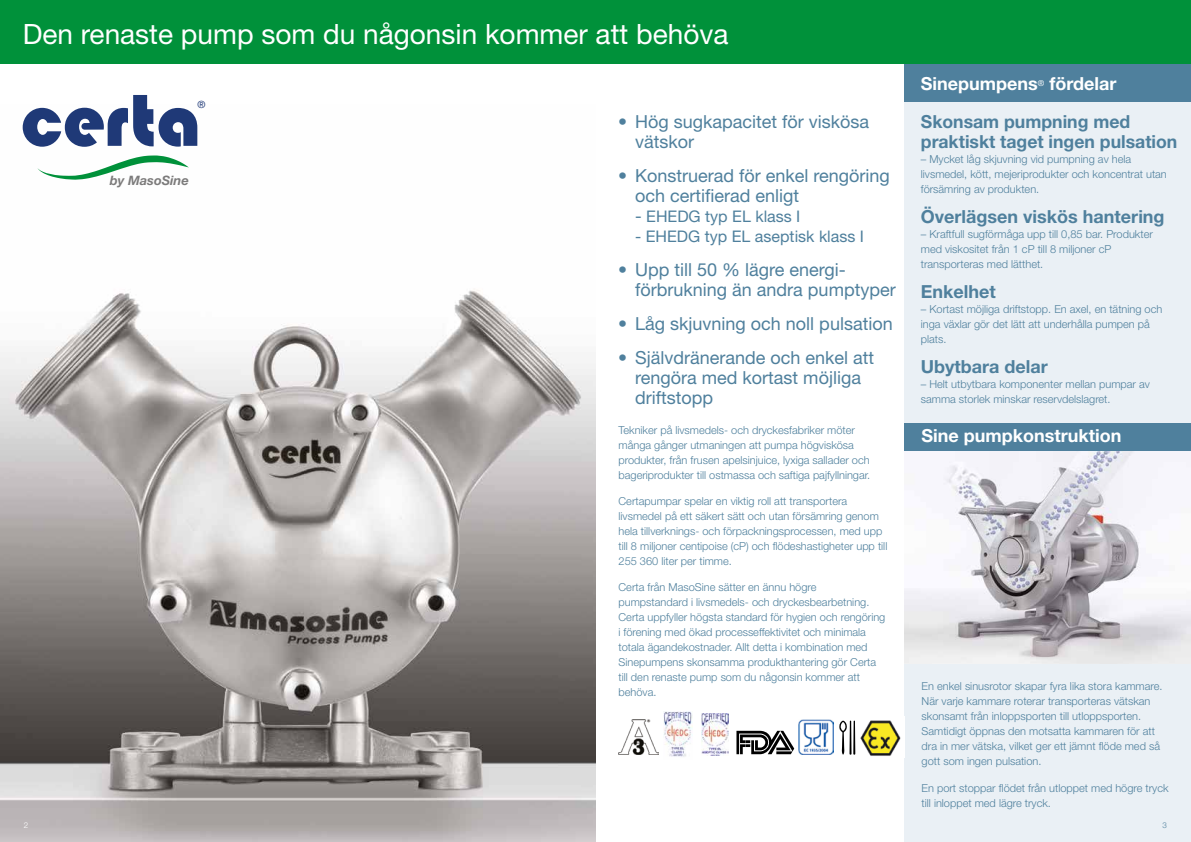
<style>
.page{position:relative;width:1191px;height:842px;background:#fff}
.page>*{position:absolute;margin:0;border:0;box-sizing:border-box;transform-origin:0 0}
.t1{font:28px "Helvetica Neue LT Std";color:#fff}
.t2{font:18px/20px "Helvetica Neue LT Std";color:#4f809d}
.t3{font:700 18px "Helvetica Neue LT Std";color:#4f809d}
.t4{font:700 18px/37.6px "Helvetica Neue LT Std";color:#fff}
.t5{font:16px "Helvetica Neue LT Std";color:#4f809d}
.t6{font:italic 700 13px "Helvetica Neue LT Std";color:#7c7b7b}
.t7{font:300 11px/15px "Helvetica Neue LT Std";color:#4f809d}
.t8{font:10px "Helvetica Neue LT Std";color:#1f3977}
.t9{font:300 8px "Helvetica Neue LT Std";color:#fff}
.t10{font:300 8px "Helvetica Neue LT Std";color:#4f809d}
.s1{font-size:17px}
.s2{color:#4f809d}
</style>
<div class="page">
<div style="left:904px;top:101px;width:287px;height:741px;background:#eaf0f5"></div>
<div style="left:904px;top:423px;width:287px;height:28px;background:#4f809d"></div>
<img style="left:0;top:124px;width:595px;height:718px">
<div style="left:904px;top:64px;width:287px;height:38px;background:#4f809d"></div>
<div style="left:0;top:0;width:1191px;height:64px;background:#00913a"></div>
<img style="left:904px;top:451px;width:287px;height:213px">
<svg style="left:23px;top:95px;width:174px;height:52px"></svg>
<svg style="left:38px;top:155px;width:151px;height:25px"></svg>
<img style="left:663px;top:712px;width:29px;height:45px">
<img style="left:798px;top:719px;width:35px;height:36px">
<img style="left:618px;top:720px;width:40px;height:34px">
<svg style="left:736px;top:731px;width:58px;height:23px"></svg>
<img style="left:701px;top:713px;width:27px;height:43px">
<img style="left:860px;top:720px;width:41px;height:36px">
<svg style="left:839px;top:721px;width:16px;height:34px"></svg>
<h1 class="t1" style="left:23px;top:18px;width:707px">Den renaste pump som du någonsin kommer att behöva</h1>
<p class="t8" style="left:197px;top:98px;width:9px">®</p>
<p class="t6" style="left:110px;top:172px;width:81px">by MasoSine</p>
<h2 class="t2" style="left:635px;top:111px;width:236px;text-indent:-17px">• Hög sugkapacitet för viskösa vätskor</h2>
<h2 class="t2" style="left:635px;top:165px;width:256px;text-indent:-17px">• Konstruerad för enkel rengöring och certifierad enligt</h2>
<h3 class="t5" style="left:635px;top:207px;width:167px"><span class="s1">-</span> EHEDG typ EL klass I</h3>
<h3 class="t5" style="left:635px;top:227px;width:230px">- EHEDG typ EL aseptisk klass I</h3>
<h2 class="t2" style="left:635px;top:259px;width:262px;text-indent:-17px">• Upp till 50 % lägre energi&shy;förbrukning än andra pumptyper</h2>
<h2 class="t2" style="left:618px;top:314px;width:276px">• Låg skjuvning och noll pulsation</h2>
<h2 class="t2" style="left:635px;top:348px;width:241px;text-indent:-17px">• Självdränerande och enkel att rengöra med kortast möjliga driftstopp</h2>
<p class="t7" style="left:618px;top:422px;width:253px">Tekniker på livsmedels- och dryckesfabriker möter många gånger utmaningen att pumpa högviskösa produkter, från frusen apelsinjuice, lyxiga sallader och bageriprodukter till ostmassa och saftiga pajfyllningar.</p>
<p class="t7" style="left:618px;top:493px;width:270px">Certapumpar spelar en viktig roll att transportera livsmedel på ett säkert sätt och utan försämring genom hela tillverknings- och förpackningsprocessen, med upp till 8 miljoner centipoise (cP) och flödeshastigheter upp till 255 360 liter per timme.</p>
<p class="t7" style="left:618px;top:580px;width:268px">Certa från MasoSine sätter en ännu högre pumpstandard i livsmedels- och dryckesbearbetning.<br>Certa uppfyller högsta standard för hygien och rengöring i förening med ökad processeffektivitet och minimala totala ägandekostnader. Allt detta i kombination med Sinepumpens skonsamma produkthantering gör Certa till den renaste pump som du någonsin kommer att behöva.</p>
<h2 class="t4" style="left:921px;top:65px;width:211px">Sinepumpens<sup>®</sup> fördelar<br><span class="s2">Skonsam pumpning med</span></h2>
<h2 class="t3" style="left:921px;top:130px;width:258px">praktiskt taget ingen pulsation</h2>
<p class="t7" style="left:921px;top:151px;width:247px">– Mycket låg skjuvning vid pumpning av hela livsmedel, kött, mejeriprodukter och koncentrat utan försämring av produkten.</p>
<h2 class="t3" style="left:921px;top:205px;width:245px">Överlägsen viskös hantering</h2>
<p class="t7" style="left:921px;top:226px;width:233px">– Kraftfull sugförmåga upp till 0,85 bar. Produkter med viskositet från 1 cP till 8 miljoner cP transporteras med lätthet.</p>
<h2 class="t3" style="left:921px;top:280px;width:76px">Enkelhet</h2>
<p class="t7" style="left:921px;top:301px;width:243px">– Kortast möjliga driftstopp. En axel, en tätning och inga växlar gör det lätt att underhålla pumpen på plats.</p>
<h2 class="t3" style="left:921px;top:355px;width:128px">Ubytbara delar</h2>
<p class="t7" style="left:921px;top:376px;width:231px">– Helt utbytbara komponenter mellan pumpar av samma storlek minskar reservdelslagret.</p>
<h2 class="t4" style="left:921px;top:417px;width:201px">Sine pumpkonstruktion</h2>
<p class="t7" style="left:921px;top:678px;width:242px">En enkel sinusrotor skapar fyra lika stora kammare.<br>När varje kammare roterar transporteras vätskan skonsamt från inloppsporten till utloppsporten.<br>Samtidigt öppnas den motsatta kammaren för att dra in mer vätska, vilket ger ett jämnt flöde med så gott som ingen pulsation.</p>
<p class="t7" style="left:921px;top:780px;width:248px">En port stoppar flödet från utloppet med högre tryck till inloppet med lägre tryck.</p>
<p class="t9" style="left:24px;top:820px;width:6px">2</p>
<p class="t10" style="left:1162px;top:820px;width:6px">3</p>
</div>
